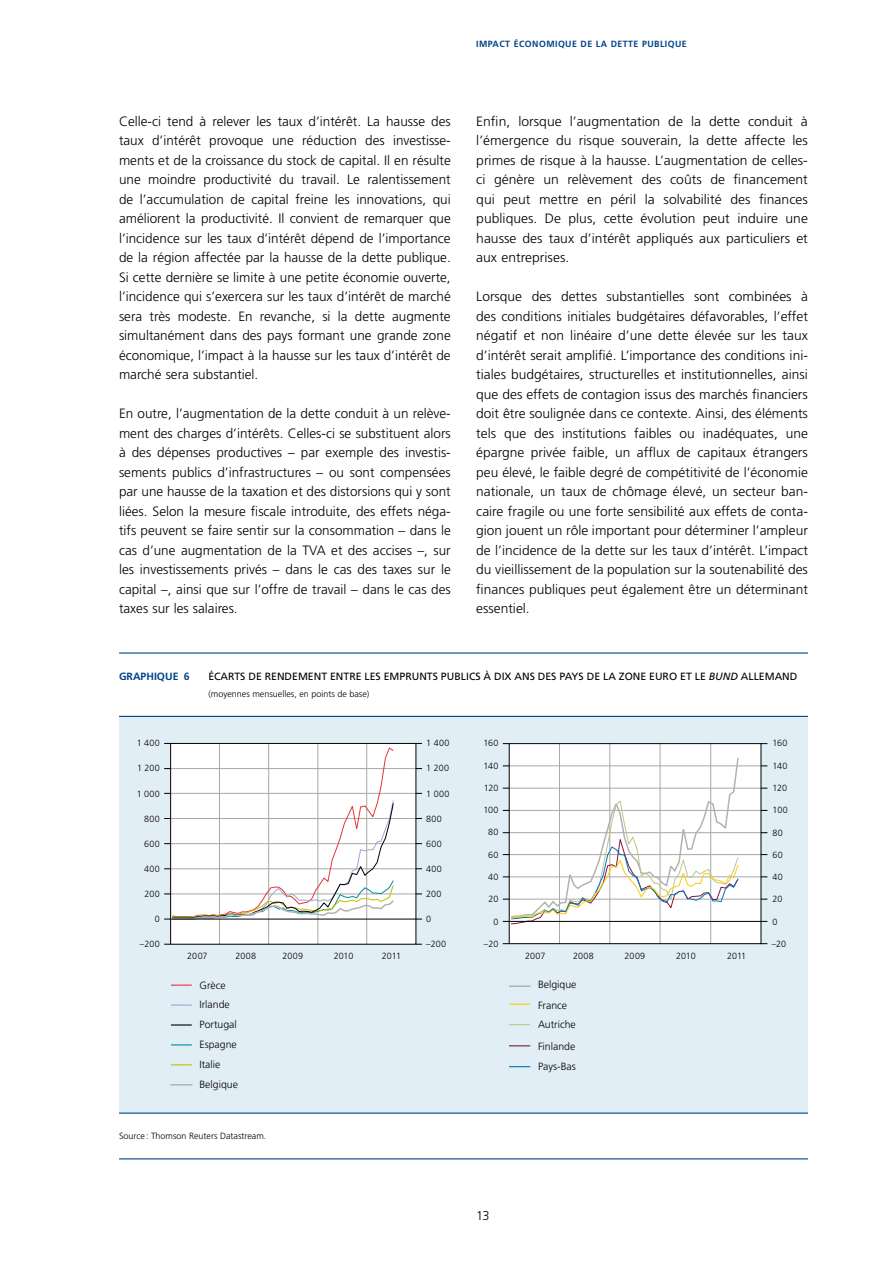
<style>
.page{position:relative;width:893px;height:1263px;background:#fff}
.page>*{position:absolute;margin:0;border:0;box-sizing:border-box;transform-origin:0 0}
.t1{font:300 13.5px/19.5px "Frutiger LT";color:#000;text-align:justify}
.t2{font:300 12.75px "Frutiger LT";color:#000}
.t3{font:10.5px "Frutiger LT";color:#000}
.t4{font:300 10.5px/20px "Frutiger LT";color:#000}
.t5{font:700 10.5px "Frutiger LT";color:#048}
.t6{font:300 9px "Frutiger LT";color:#000}
.t7{font:700 9px "Frutiger LT";letter-spacing:.05em;color:#048}
.s1{font-style:italic}
</style>
<div class="page">
<div style="left:119px;top:716px;width:689px;height:397px;background:#e2eef5"></div>
<hr style="left:119px;top:652px;width:689px;height:2px;background:#048">
<hr style="left:119px;top:716px;width:689px;height:1px;background:#048">
<hr style="left:119px;top:1112px;width:689px;height:2px;background:#048">
<hr style="left:119px;top:1158px;width:689px;height:1px;background:#048">
<div style="left:171px;top:743px;width:245px;height:201px;background:#fff"></div>
<hr style="left:170px;top:893px;width:246px;height:1px;background:#a8a8a7">
<hr style="left:170px;top:868px;width:246px;height:1px;background:#a8a8a7">
<hr style="left:170px;top:843px;width:246px;height:1px;background:#a8a8a7">
<hr style="left:170px;top:818px;width:246px;height:1px;background:#a8a8a7">
<hr style="left:170px;top:793px;width:246px;height:1px;background:#a8a8a7">
<hr style="left:170px;top:768px;width:246px;height:1px;background:#a8a8a7">
<hr style="left:219px;top:743px;width:1px;height:201px;background:#a8a8a7">
<hr style="left:268px;top:743px;width:1px;height:201px;background:#a8a8a7">
<hr style="left:317px;top:743px;width:1px;height:201px;background:#a8a8a7">
<hr style="left:366px;top:743px;width:1px;height:201px;background:#a8a8a7">
<svg style="left:164px;top:743px;width:231px;height:177px"></svg>
<hr style="left:170px;top:919px;width:246px;height:1px;background:#000">
<div style="left:170px;top:743px;width:246px;height:201px;border:1px solid #000"></div>
<div style="left:509px;top:744px;width:252px;height:200px;background:#fff"></div>
<hr style="left:509px;top:899px;width:252px;height:1px;background:#a8a8a7">
<hr style="left:509px;top:876px;width:252px;height:1px;background:#a8a8a7">
<hr style="left:509px;top:854px;width:252px;height:1px;background:#a8a8a7">
<hr style="left:509px;top:832px;width:252px;height:1px;background:#a8a8a7">
<hr style="left:509px;top:810px;width:252px;height:1px;background:#a8a8a7">
<hr style="left:509px;top:788px;width:252px;height:1px;background:#a8a8a7">
<hr style="left:509px;top:765px;width:252px;height:1px;background:#a8a8a7">
<hr style="left:559px;top:743px;width:1px;height:201px;background:#a8a8a7">
<hr style="left:609px;top:743px;width:1px;height:201px;background:#a8a8a7">
<hr style="left:660px;top:743px;width:1px;height:201px;background:#a8a8a7">
<hr style="left:710px;top:743px;width:1px;height:201px;background:#a8a8a7">
<svg style="left:503px;top:756px;width:237px;height:169px"></svg>
<hr style="left:509px;top:921px;width:252px;height:1px;background:#000">
<div style="left:509px;top:743px;width:252px;height:201px;border:1px solid #000"></div>
<hr style="left:171px;top:984px;width:21px;height:2px;background:#e73439">
<svg style="left:171px;top:1044px;width:21px;height:1px"></svg>
<hr style="left:171px;top:1004px;width:21px;height:2px;background:#9fa5d3">
<svg style="left:171px;top:1064px;width:21px;height:1px"></svg>
<svg style="left:171px;top:1024px;width:21px;height:1px"></svg>
<svg style="left:170px;top:1084px;width:22px;height:1px"></svg>
<hr style="left:509px;top:985px;width:22px;height:2px;background:#b3b2b2">
<svg style="left:509px;top:1045px;width:21px;height:1px"></svg>
<svg style="left:509px;top:1024px;width:21px;height:1px"></svg>
<svg style="left:509px;top:1066px;width:21px;height:1px"></svg>
<svg style="left:509px;top:1004px;width:21px;height:1px"></svg>
<p class="t7" style="left:476px;top:38px;width:212px">IMPACT ÉCONOMIQUE DE LA DETTE PUBLIQUE</p>
<p class="t1" style="left:119px;top:112px;width:333px">Celle-ci tend à relever les taux d’intérêt. La hausse des taux d’intérêt provoque une réduction des investisse&shy;ments et de la croissance du stock de capital. Il en résulte une moindre productivité du travail. Le ralentissement de l’accumulation de capital freine les innovations, qui améliorent la productivité. Il convient de remarquer que l’incidence sur les taux d’intérêt dépend de l’importance de la région affectée par la hausse de la dette publique.<br>Si cette dernière se limite à une petite économie ouverte, l’incidence qui s’exercera sur les taux d’intérêt de marché sera très modeste. En revanche, si la dette augmente simultanément dans des pays formant une grande zone économique, l’impact à la hausse sur les taux d’intérêt de marché sera substantiel.</p>
<p class="t1" style="left:119px;top:404px;width:333px">En outre, l’augmentation de la dette conduit à un relève&shy;ment des charges d’intérêts. Celles-ci se substituent alors à des dépenses productives – par exemple des investis&shy;sements publics d’infrastructures – ou sont compensées par une hausse de la taxation et des distorsions qui y sont liées. Selon la mesure fiscale introduite, des effets néga&shy;tifs peuvent se faire sentir sur la consommation – dans le cas d’une augmentation de la TVA et des accises –, sur les investissements privés – dans le cas des taxes sur le capital –, ainsi que sur l’offre de travail – dans le cas des taxes sur les salaires.</p>
<p class="t1" style="left:476px;top:112px;width:333px">Enfin, lorsque l’augmentation de la dette conduit à l’émergence du risque souverain, la dette affecte les primes de risque à la hausse. L’augmentation de celles&shy;ci génère un relèvement des coûts de financement qui peut mettre en péril la solvabilité des finances publiques. De plus, cette évolution peut induire une hausse des taux d’intérêt appliqués aux particuliers et aux entreprises.</p>
<p class="t1" style="left:476px;top:287px;width:333px">Lorsque des dettes substantielles sont combinées à des conditions initiales budgétaires défavorables, l’effet négatif et non linéaire d’une dette élevée sur les taux d’intérêt serait amplifié. L’importance des conditions ini&shy;tiales budgétaires, structurelles et institutionnelles, ainsi que des effets de contagion issus des marchés financiers doit être soulignée dans ce contexte. Ainsi, des éléments tels que des institutions faibles ou inadéquates, une épargne privée faible, un afflux de capitaux étrangers peu élevé, le faible degré de compétitivité de l’économie nationale, un taux de chômage élevé, un secteur ban&shy;caire fragile ou une forte sensibilité aux effets de conta&shy;gion jouent un rôle important pour déterminer l’ampleur de l’incidence de la dette sur les taux d’intérêt. L’impact du vieillissement de la population sur la soutenabilité des finances publiques peut également être un déterminant essentiel.</p>
<p class="t5" style="left:119px;top:670px;width:72px">GRAPHIQUE 6</p>
<p class="t3" style="left:208px;top:670px;width:591px">ÉCARTS DE RENDEMENT ENTRE LES EMPRUNTS PUBLICS À DIX ANS DES PAYS DE LA ZONE EURO ET LE <span class="s1">Bund</span> ALLEMAND</p>
<p class="t6" style="left:208px;top:689px;width:163px">(moyennes mensuelles, en points de base)</p>
<p class="t6" style="left:137px;top:738px;width:25px">1 400</p>
<p class="t6" style="left:426px;top:738px;width:25px">1 400</p>
<p class="t6" style="left:483px;top:738px;width:17px">160</p>
<p class="t6" style="left:772px;top:738px;width:17px">160</p>
<p class="t6" style="left:137px;top:763px;width:24px">1 200</p>
<p class="t6" style="left:426px;top:763px;width:24px">1 200</p>
<p class="t6" style="left:483px;top:760px;width:17px">140</p>
<p class="t6" style="left:772px;top:760px;width:17px">140</p>
<p class="t6" style="left:137px;top:788px;width:25px">1 000</p>
<p class="t6" style="left:426px;top:788px;width:25px">1 000</p>
<p class="t6" style="left:484px;top:783px;width:16px">120</p>
<p class="t6" style="left:772px;top:783px;width:16px">120</p>
<p class="t6" style="left:483px;top:805px;width:17px">100</p>
<p class="t6" style="left:772px;top:805px;width:17px">100</p>
<p class="t6" style="left:144px;top:813px;width:17px">800</p>
<p class="t6" style="left:426px;top:813px;width:17px">800</p>
<p class="t6" style="left:488px;top:827px;width:12px">80</p>
<p class="t6" style="left:772px;top:827px;width:12px">80</p>
<p class="t6" style="left:144px;top:838px;width:17px">600</p>
<p class="t6" style="left:426px;top:838px;width:17px">600</p>
<p class="t6" style="left:488px;top:849px;width:12px">60</p>
<p class="t6" style="left:772px;top:849px;width:12px">60</p>
<p class="t6" style="left:144px;top:864px;width:17px">400</p>
<p class="t6" style="left:426px;top:864px;width:17px">400</p>
<p class="t6" style="left:488px;top:872px;width:12px">40</p>
<p class="t6" style="left:772px;top:872px;width:12px">40</p>
<p class="t6" style="left:145px;top:888px;width:17px">200</p>
<p class="t6" style="left:426px;top:888px;width:17px">200</p>
<p class="t6" style="left:489px;top:894px;width:11px">20</p>
<p class="t6" style="left:772px;top:894px;width:11px">20</p>
<p class="t6" style="left:155px;top:914px;width:6px">0</p>
<p class="t6" style="left:426px;top:914px;width:6px">0</p>
<p class="t6" style="left:493px;top:916px;width:6px">0</p>
<p class="t6" style="left:772px;top:916px;width:6px">0</p>
<p class="t6" style="left:140px;top:939px;width:21px">–200</p>
<p class="t6" style="left:426px;top:939px;width:21px">–200</p>
<p class="t6" style="left:484px;top:938px;width:16px">–20</p>
<p class="t6" style="left:772px;top:939px;width:16px">–20</p>
<p class="t6" style="left:187px;top:950px;width:22px">2007</p>
<p class="t6" style="left:235px;top:950px;width:22px">2008</p>
<p class="t6" style="left:282px;top:950px;width:22px">2009</p>
<p class="t6" style="left:334px;top:950px;width:21px">2010</p>
<p class="t6" style="left:382px;top:950px;width:21px">2011</p>
<p class="t6" style="left:525px;top:951px;width:22px">2007</p>
<p class="t6" style="left:573px;top:951px;width:22px">2008</p>
<p class="t6" style="left:625px;top:951px;width:22px">2009</p>
<p class="t6" style="left:676px;top:951px;width:21px">2010</p>
<p class="t6" style="left:727px;top:951px;width:21px">2011</p>
<p class="t4" style="left:199px;top:975px;width:28px">Grèce</p>
<p class="t4" style="left:538px;top:975px;width:40px">Belgique</p>
<p class="t4" style="left:199px;top:995px;width:32px">Irlande</p>
<p class="t4" style="left:199px;top:1035px;width:39px">Espagne<br>Italie</p>
<p class="t4" style="left:199px;top:1015px;width:39px">Portugal</p>
<p class="t4" style="left:538px;top:995px;width:31px">France</p>
<p class="t4" style="left:538px;top:1013px;width:39px;line-height:22.4px">Autriche<br>Finlande</p>
<p class="t4" style="left:538px;top:1056px;width:39px">Pays-Bas</p>
<p class="t4" style="left:199px;top:1074px;width:40px">Belgique</p>
<p class="t6" style="left:119px;top:1131px;width:149px">Source: Thomson Reuters Datastream.</p>
<p class="t2" style="left:476px;top:1209px;width:15px">13</p>
</div>
